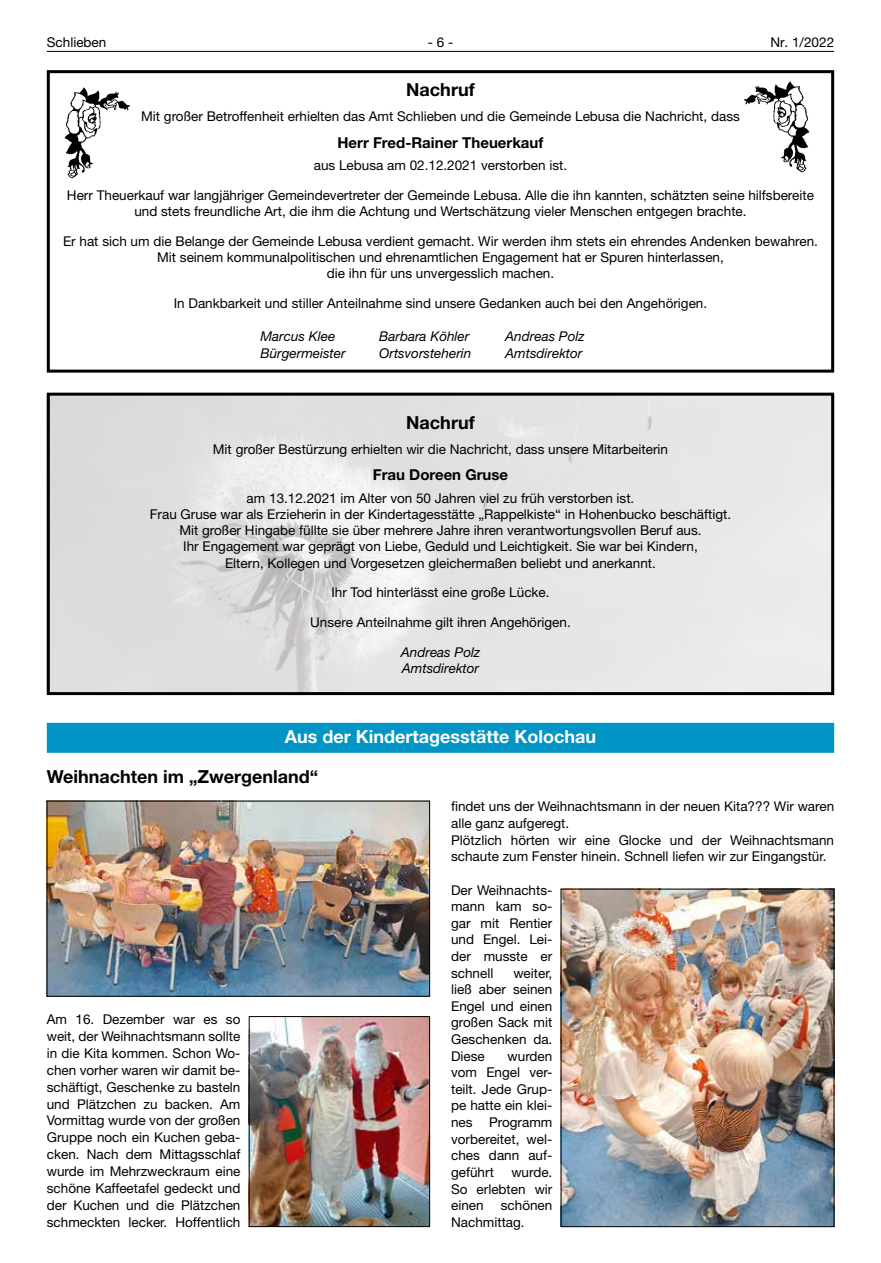
<style>
.page{position:relative;width:881px;height:1263px;background:#fff}
.page>*{position:absolute;margin:0;border:0;box-sizing:border-box;transform-origin:0 0}
.t1{font:700 18px "Helvetica Neue LT";color:#000}
.t2{font:700 18px "Helvetica Neue LT";color:#fff}
.t3{font:700 15px "Helvetica Neue LT";color:#000}
.t4{font:13.5px/16.6px "Helvetica Neue LT";color:#000;text-align:justify}
.t5{font:italic 13.5px/16.2px "Helvetica Neue LT";color:#000}
</style>
<div class="page">
<hr style="left:47px;top:51px;width:786px;height:1px;background:#000">
<img style="left:51px;top:397px;width:778px;height:294px">
<div style="left:47px;top:70px;width:786px;height:303px;border:3px solid #000"></div>
<div style="left:47px;top:393px;width:786px;height:302px;border:3px solid #000"></div>
<div style="left:47px;top:723px;width:786px;height:30px;background:#0095c5"></div>
<img style="left:64px;top:87px;width:66px;height:92px">
<img style="left:744px;top:81px;width:65px;height:92px">
<img style="left:49px;top:803px;width:378px;height:191px">
<img style="left:251px;top:1018px;width:176px;height:207px">
<div style="left:249px;top:1016px;width:180px;height:211px;border:1px solid #000"></div>
<img style="left:562px;top:891px;width:269px;height:334px">
<div style="left:560px;top:889px;width:273px;height:338px;border:1px solid #000"></div>
<p class="t4" style="left:47px;top:33px;width:61px">Schlieben</p>
<p class="t4" style="left:427px;top:33px;width:27px">- 6 -</p>
<p class="t4" style="left:770px;top:33px;width:65px">Nr. 1/2022</p>
<h1 class="t1" style="left:406px;top:79px;width:70px">Nachruf</h1>
<p class="t4" style="left:141px;top:108px;width:600px">Mit großer Betroffenheit erhielten das Amt Schlieben und die Gemeinde Lebusa die Nachricht, dass</p>
<p class="t3" style="left:337px;top:133px;width:207px">Herr Fred-Rainer Theuerkauf</p>
<p class="t4" style="left:67px;top:150px;width:748px;line-height:29.7px;text-align:center">aus Lebusa am 02.12.2021 verstorben ist.<br>Herr Theuerkauf war langjähriger Gemeindevertreter der Gemeinde Lebusa. Alle die ihn kannten, schätzten seine hilfsbereite</p>
<p class="t4" style="left:134px;top:203px;width:613px">und stets freundliche Art, die ihm die Achtung und Wertschätzung vieler Menschen entgegen brachte.</p>
<p class="t4" style="left:63px;top:233px;width:756px;line-height:16.2px;text-align:center">Er hat sich um die Belange der Gemeinde Lebusa verdient gemacht. Wir werden ihm stets ein ehrendes Andenken bewahren.<br>Mit seinem kommunalpolitischen und ehrenamtlichen Engagement hat er Spuren hinterlassen,<br>die ihn für uns unvergesslich machen.</p>
<p class="t4" style="left:174px;top:294px;width:534px">In Dankbarkeit und stiller Anteilnahme sind unsere Gedanken auch bei den Angehörigen.</p>
<p class="t5" style="left:260px;top:328px;width:76px">Marcus Klee</p>
<p class="t5" style="left:379px;top:328px;width:92px">Barbara Köhler</p>
<p class="t5" style="left:505px;top:328px;width:81px">Andreas Polz</p>
<p class="t5" style="left:260px;top:344px;width:87px">Bürgermeister</p>
<p class="t5" style="left:379px;top:344px;width:93px">Ortsvorsteherin</p>
<p class="t5" style="left:505px;top:344px;width:79px">Amtsdirektor</p>
<h1 class="t1" style="left:406px;top:411px;width:70px">Nachruf</h1>
<p class="t4" style="left:213px;top:440px;width:456px">Mit großer Bestürzung erhielten wir die Nachricht, dass unsere Mitarbeiterin</p>
<p class="t3" style="left:372px;top:465px;width:137px">Frau Doreen Gruse</p>
<p class="t4" style="left:150px;top:490px;width:582px;line-height:16.2px;text-align:center">am 13.12.2021 im Alter von 50 Jahren viel zu früh verstorben ist.<br>Frau Gruse war als Erzieherin in der Kindertagesstätte „Rappelkiste“ in Hohenbucko beschäftigt.<br>Mit großer Hingabe füllte sie über mehrere Jahre ihren verantwortungsvollen Beruf aus.<br>Ihr Engagement war geprägt von Liebe, Geduld und Leichtigkeit. Sie war bei Kindern,<br>Eltern, Kollegen und Vorgesetzen gleichermaßen beliebt und anerkannt.</p>
<p class="t4" style="left:310px;top:577px;width:262px;line-height:29.7px;text-align:center">Ihr Tod hinterlässt eine große Lücke.<br>Unsere Anteilnahme gilt ihren Angehörigen.</p>
<p class="t5" style="left:401px;top:643px;width:81px">Andreas Polz<br>Amtsdirektor</p>
<h1 class="t2" style="left:284px;top:725px;width:313px">Aus der Kindertagesstätte Kolochau</h1>
<h1 class="t1" style="left:47px;top:765px;width:273px">Weihnachten im „Zwergenland“</h1>
<p class="t4" style="left:47px;top:1011px;width:195px">Am 16. Dezember war es so weit, der Weihnachtsmann sollte in die Kita kommen. Schon Wo&shy;chen vorher waren wir damit be&shy;schäftigt, Geschenke zu basteln und Plätzchen zu backen. Am Vormittag wurde von der großen Gruppe noch ein Kuchen geba&shy;cken. Nach dem Mittagsschlaf wurde im Mehrzweckraum eine schöne Kaffeetafel gedeckt und der Kuchen und die Plätzchen schmeckten lecker. Hoffentlich</p>
<p class="t4" style="left:451px;top:798px;width:384px;text-align:left">findet uns der Weihnachtsmann in der neuen Kita??? Wir waren alle ganz aufgeregt.<br>Plötzlich hörten wir eine Glocke und der Weihnachtsmann schaute zum Fenster hinein. Schnell liefen wir zur Eingangstür.</p>
<p class="t4" style="left:451px;top:881px;width:103px">Der Weihnachts&shy;mann kam so&shy;gar mit Rentier und Engel. Lei&shy;der musste er schnell</p>
<p class="t4" style="left:451px;top:964px;width:103px;text-indent:62px">weiter, ließ aber seinen Engel und einen großen Sack mit Geschenken da.<br>Diese</p>
<p class="t4" style="left:451px;top:1047px;width:103px;text-indent:56px">wurden vom Engel ver&shy;teilt. Jede Grup&shy;pe hatte ein klei&shy;nes Programm vorbereitet, wel&shy;ches dann auf&shy;geführt</p>
<p class="t4" style="left:451px;top:1163px;width:103px;text-indent:60px">wurde.<br>So erlebten wir einen</p>
<p class="t4" style="left:451px;top:1197px;width:103px;text-indent:50px">schönen<br>Nachmittag.</p>
</div>
